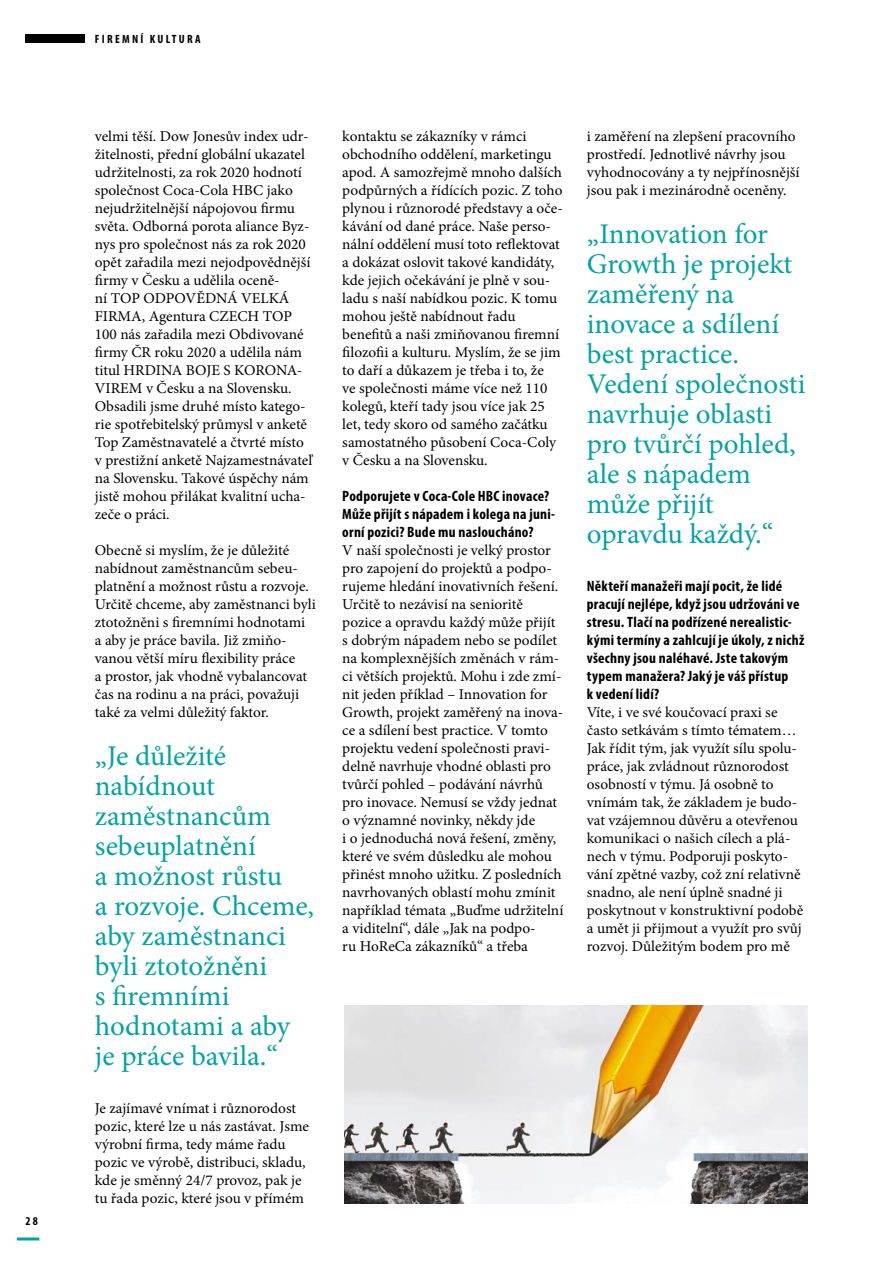
<style>
.page{position:relative;width:893px;height:1263px;background:#fff}
.page>*{position:absolute;margin:0;border:0;box-sizing:border-box;transform-origin:0 0}
.t1{font:28.5px/30px "Minion Pro";color:#00a3a6}
.t2{font:15px/18px "Minion Pro";color:#000}
.t3{font:700 condensed 15px/18px "Myriad Pro";letter-spacing:.015em;color:#000}
.t4{font:700 condensed 12px "Myriad Pro";letter-spacing:.19em;color:#000}
</style>
<div class="page">
<div style="left:26px;top:35px;width:59px;height:8px;background:#000"></div>
<hr style="left:17px;top:1237px;width:22px;height:3px;background:#00a3a6">
<img style="left:344px;top:1005px;width:464px;height:198px">
<p class="t4" style="left:26px;top:1214px;width:14px">28</p>
<p class="t4" style="left:95px;top:32px;width:107px">FIREMNÍ KULTURA</p>
<p class="t2" style="left:95px;top:127px;width:219px">velmi těší. Dow Jonesův index udr&shy;žitelnosti, přední globální ukazatel udržitelnosti, za rok 2020 hodnotí společnost Coca-Cola HBC jako nejudržitelnější nápojovou firmu světa. Odborná porota aliance Byz&shy;nys pro společnost nás za rok 2020 opět zařadila mezi nejodpovědnější firmy v Česku a udělila oceně-<br>ní TOP ODPOVĚDNÁ VELKÁ<br>FIRMA, Agentura CZECH TOP<br>100 nás zařadila mezi Obdivované firmy ČR roku 2020 a udělila nám titul HRDINA BOJE S KORONA-<br>VIREM v Česku a na Slovensku.<br>Obsadili jsme druhé místo katego&shy;rie spotřebitelský průmysl v anketě<br>Top Zaměstnavatelé a čtvrté místo v prestižní anketě Najzamestnávateľ na Slovensku. Takové úspěchy nám jistě mohou přilákat kvalitní ucha&shy;zeče o práci.</p>
<p class="t2" style="left:95px;top:541px;width:223px">Obecně si myslím, že je důležité nabídnout zaměstnancům sebeu&shy;platnění a možnost růstu a rozvoje.<br>Určitě chceme, aby zaměstnanci byli ztotožněni s firemními hodnotami<br>a aby je práce bavila. Již zmiňo&shy;vanou větší míru flexibility práce<br>a prostor, jak vhodně vybalancovat čas na rodinu a na práci, považuji také za velmi důležitý faktor.</p>
<h1 class="t1" style="left:95px;top:741px;width:221px">„Je důležité nabídnout zaměstnancům sebeuplatnění<br>a možnost růstu<br>a rozvoje. Chceme, aby zaměstnanci byli ztotožněni<br>s firemními hodnotami a aby je práce bavila.“</h1>
<p class="t2" style="left:95px;top:1099px;width:216px">Je zajímavé vnímat i různorodost pozic, které lze u nás zastávat. Jsme výrobní firma, tedy máme řadu pozic ve výrobě, distribuci, skladu, kde je směnný 24/7 provoz, pak je tu řada pozic, které jsou v přímém</p>
<p class="t2" style="left:342px;top:127px;width:222px">kontaktu se zákazníky v rámci obchodního oddělení, marketingu apod. A samozřejmě mnoho dalších podpůrných a řídících pozic. Z toho plynou i různorodé představy a oče&shy;kávání od dané práce. Naše perso&shy;nální oddělení musí toto reflektovat a dokázat oslovit takové kandidáty, kde jejich očekávání je plně v sou&shy;ladu s naší nabídkou pozic. K tomu mohou ještě nabídnout řadu benefitů a naši zmiňovanou firemní filozofii a kulturu. Myslím, že se jim to daří a důkazem je třeba i to, že<br>ve společnosti máme více než 110 kolegů, kteří tady jsou více jak 25 let, tedy skoro od samého začátku samostatného působení Coca-Coly v Česku a na Slovensku.</p>
<p class="t3" style="left:342px;top:487px;width:214px">Podporujete v Coca-Cole HBC inovace?<br>Může přijít s nápadem i kolega na juni&shy;orní pozici? Bude mu nasloucháno?</p>
<p class="t2" style="left:342px;top:541px;width:223px">V naší společnosti je velký prostor pro zapojení do projektů a podpo&shy;rujeme hledání inovativních řešení.<br>Určitě to nezávisí na senioritě pozice a opravdu každý může přijít s dobrým nápadem nebo se podílet na komplexnějších změnách v rám&shy;ci větších projektů. Mohu i zde zmí&shy;nit jeden příklad – Innovation for Growth, projekt zaměřený na inova&shy;ce a sdílení best practice. V tomto projektu vedení společnosti pravi&shy;delně navrhuje vhodné oblasti pro tvůrčí pohled – podávání návrhů pro inovace. Nemusí se vždy jednat o významné novinky, někdy jde<br>i o jednoduchá nová řešení, změny, které ve svém důsledku ale mohou přinést mnoho užitku. Z posledních navrhovaných oblastí mohu zmínit například témata „Buďme udržitelní a viditelní“, dále „Jak na podpo-<br>ru HoReCa zákazníků“ a třeba</p>
<p class="t2" style="left:587px;top:127px;width:214px">i zaměření na zlepšení pracovního prostředí. Jednotlivé návrhy jsou vyhodnocovány a ty nejpřínosnější jsou pak i mezinárodně oceněny.</p>
<h1 class="t1" style="left:587px;top:219px;width:220px">„Innovation for<br>Growth je projekt zaměřený na inovace a sdílení best practice.<br>Vedení společnosti navrhuje oblasti pro tvůrčí pohled, ale s nápadem může přijít opravdu každý.“</h1>
<p class="t3" style="left:587px;top:577px;width:219px">Někteří manažeři mají pocit, že lidé pracují nejlépe, když jsou udržováni ve stresu. Tlačí na podřízené nerealistic&shy;kými termíny a zahlcují je úkoly, z nichž všechny jsou naléhavé. Jste takovým typem manažera? Jaký je váš přístup<br>k vedení lidí?</p>
<p class="t2" style="left:587px;top:703px;width:218px">Víte, i ve své koučovací praxi se často setkávám s tímto tématem… Jak řídit tým, jak využít sílu spolu&shy;práce, jak zvládnout různorodost osobností v týmu. Já osobně to vnímám tak, že základem je budo&shy;vat vzájemnou důvěru a otevřenou komunikaci o našich cílech a plá&shy;nech v týmu. Podporuji poskyto&shy;vání zpětné vazby, což zní relativně snadno, ale není úplně snadné ji poskytnout v konstruktivní podobě a umět ji přijmout a využít pro svůj rozvoj. Důležitým bodem pro mě</p>
</div>
